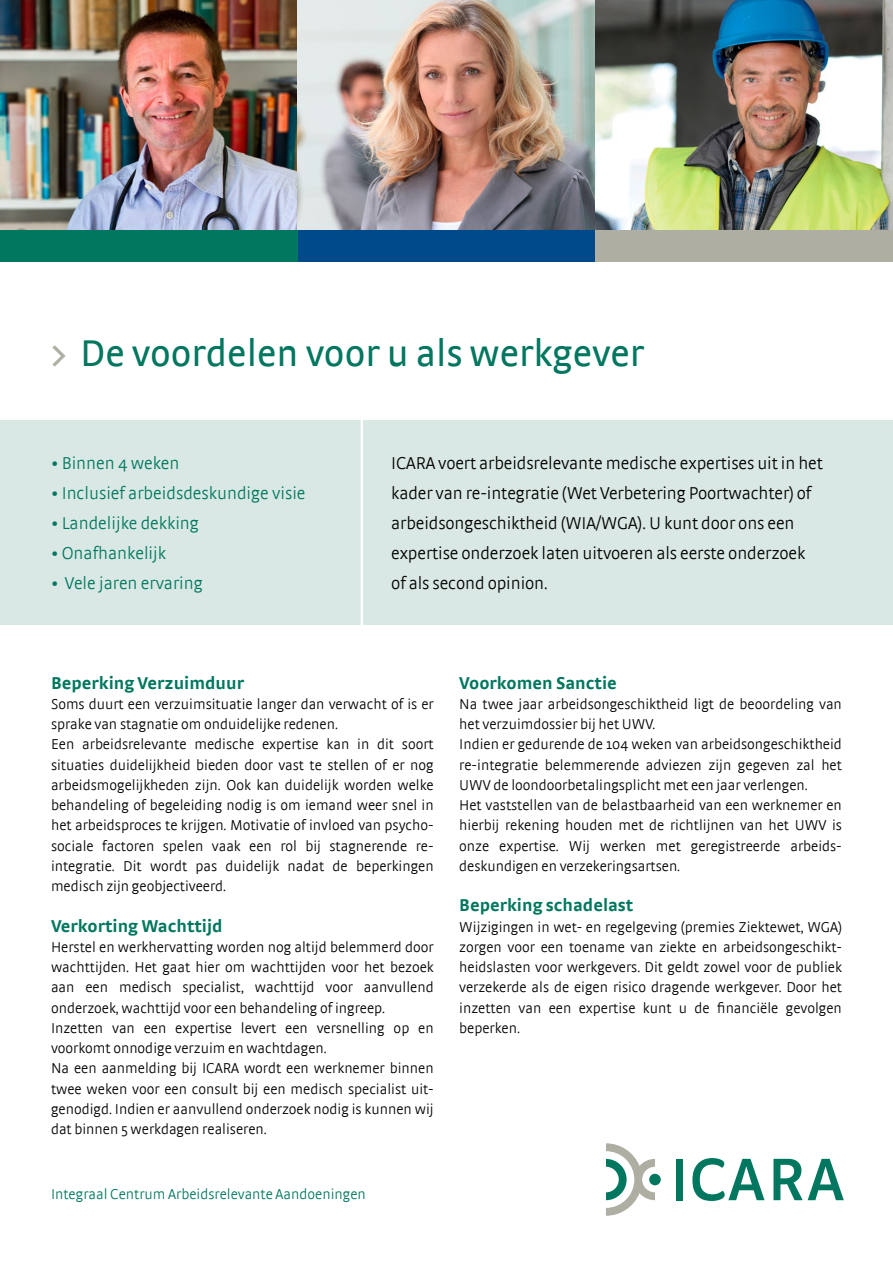
<style>
.page{position:relative;width:893px;height:1263px;background:#fff}
.page>*{position:absolute;margin:0;border:0;box-sizing:border-box;transform-origin:0 0}
.t1{font:39px "Strada";color:#00775e}
.t2{font:300 18px/30px "Strada";letter-spacing:-.005em;color:#000}
.t3{font:300 18px "Strada";color:#00775e}
.t4{font:700 18px "Strada";color:#00775e}
.t5{font:300 15px/20.2px "Strada";color:#000}
.t6{font:300 15px "Strada";color:#00775e}
.s1{color:#afaea3}
.s2{font-weight:700}
</style>
<div class="page">
<img style="left:0;top:0;width:893px;height:230px">
<div style="left:595px;top:230px;width:298px;height:31px;background:#afaea3"></div>
<div style="left:297px;top:230px;width:298px;height:31px;background:#00498a"></div>
<div style="left:0;top:230px;width:298px;height:31px;background:#00775e"></div>
<div style="left:0;top:420px;width:893px;height:205px;background:#d9e8e4"></div>
<hr style="left:361px;top:406px;width:2px;height:225px;background:#fff">
<div style="left:676px;top:1159px;width:7px;height:41px;background:#00775e"></div>
<svg style="left:692px;top:1158px;width:72px;height:43px"></svg>
<svg style="left:773px;top:1159px;width:71px;height:41px"></svg>
<div style="left:649px;top:1174px;width:12px;height:11px;background:#00775e;border-radius:50%"></div>
<svg style="left:606px;top:1143px;width:49px;height:73px"></svg>
<h1 class="t1" style="left:51px;top:331px;width:595px"><span class="s1">&gt;</span> De voordelen voor u als werkgever</h1>
<p class="t3" style="left:51px;top:453px;width:130px"><span class="s2">•</span> Binnen 4 weken</p>
<p class="t3" style="left:51px;top:483px;width:256px"><span class="s2">•</span> Inclusief arbeidsdeskundige visie</p>
<p class="t3" style="left:51px;top:513px;width:149px"><span class="s2">•</span> Landelijke dekking</p>
<p class="t3" style="left:51px;top:543px;width:116px"><span class="s2">•</span> Onafhankelijk</p>
<p class="t3" style="left:51px;top:573px;width:153px"><span class="s2">•</span> Vele jaren ervaring</p>
<p class="t2" style="left:391px;top:448px;width:433px">ICARA voert arbeidsrelevante medische expertises uit in het kader van re-integratie (Wet Verbetering Poortwachter) of arbeidsongeschiktheid (WIA/WGA). U kunt door ons een expertise onderzoek laten uitvoeren als eerste onderzoek of als second opinion.</p>
<p class="t4" style="left:51px;top:672px;width:195px">Beperking Verzuimduur</p>
<p class="t5" style="left:51px;top:694px;width:384px">Soms duurt een verzuimsituatie langer dan verwacht of is er sprake van stagnatie om onduidelijke redenen.<br>Een arbeidsrelevante medische expertise kan in dit soort situaties duidelijkheid bieden door vast te stellen of er nog arbeidsmogelijkheden zijn. Ook kan duidelijk worden welke behandeling of begeleiding nodig is om iemand weer snel in het arbeidsproces te krijgen. Motivatie of invloed van psycho&shy;sociale factoren spelen vaak een rol bij stagnerende re&shy;integratie. Dit wordt pas duidelijk nadat de beperkingen medisch zijn geobjectiveerd.</p>
<p class="t4" style="left:51px;top:915px;width:173px">Verkorting Wachttijd</p>
<p class="t5" style="left:51px;top:937px;width:384px">Herstel en werkhervatting worden nog altijd belemmerd door wachttijden. Het gaat hier om wachttijden voor het bezoek aan een medisch specialist, wachttijd voor aanvullend onderzoek, wachttijd voor een behandeling of ingreep.<br>Inzetten van een expertise levert een versnelling op en voorkomt onnodige verzuim en wachtdagen.<br>Na een aanmelding bij ICARA wordt een werknemer binnen twee weken voor een consult bij een medisch specialist uit&shy;genodigd. Indien er aanvullend onderzoek nodig is kunnen wij dat binnen 5 werkdagen realiseren.</p>
<p class="t6" style="left:51px;top:1185px;width:316px">Integraal Centrum Arbeidsrelevante Aandoeningen</p>
<p class="t4" style="left:459px;top:672px;width:159px">Voorkomen Sanctie</p>
<p class="t5" style="left:459px;top:694px;width:384px">Na twee jaar arbeidsongeschiktheid ligt de beoordeling van het verzuimdossier bij het UWV.<br>Indien er gedurende de 104 weken van arbeidsongeschiktheid re-integratie belemmerende adviezen zijn gegeven zal het UWV de loondoorbetalingsplicht met een jaar verlengen.<br>Het vaststellen van de belastbaarheid van een werknemer en hierbij rekening houden met de richtlijnen van het UWV is onze expertise. Wij werken met geregistreerde arbeids&shy;deskundigen en verzekeringsartsen.</p>
<p class="t4" style="left:459px;top:894px;width:176px">Beperking schadelast</p>
<p class="t5" style="left:459px;top:916px;width:385px;text-align:justify">Wijzigingen in wet- en regelgeving (premies Ziektewet, WGA) zorgen voor een toename van ziekte en arbeidsongeschikt&shy;heidslasten voor werkgevers. Dit geldt zowel voor de publiek verzekerde als de eigen risico dragende werkgever. Door het -inzetten van een expertise kunt u de financiële gevolgen beperken.</p>
</div>
